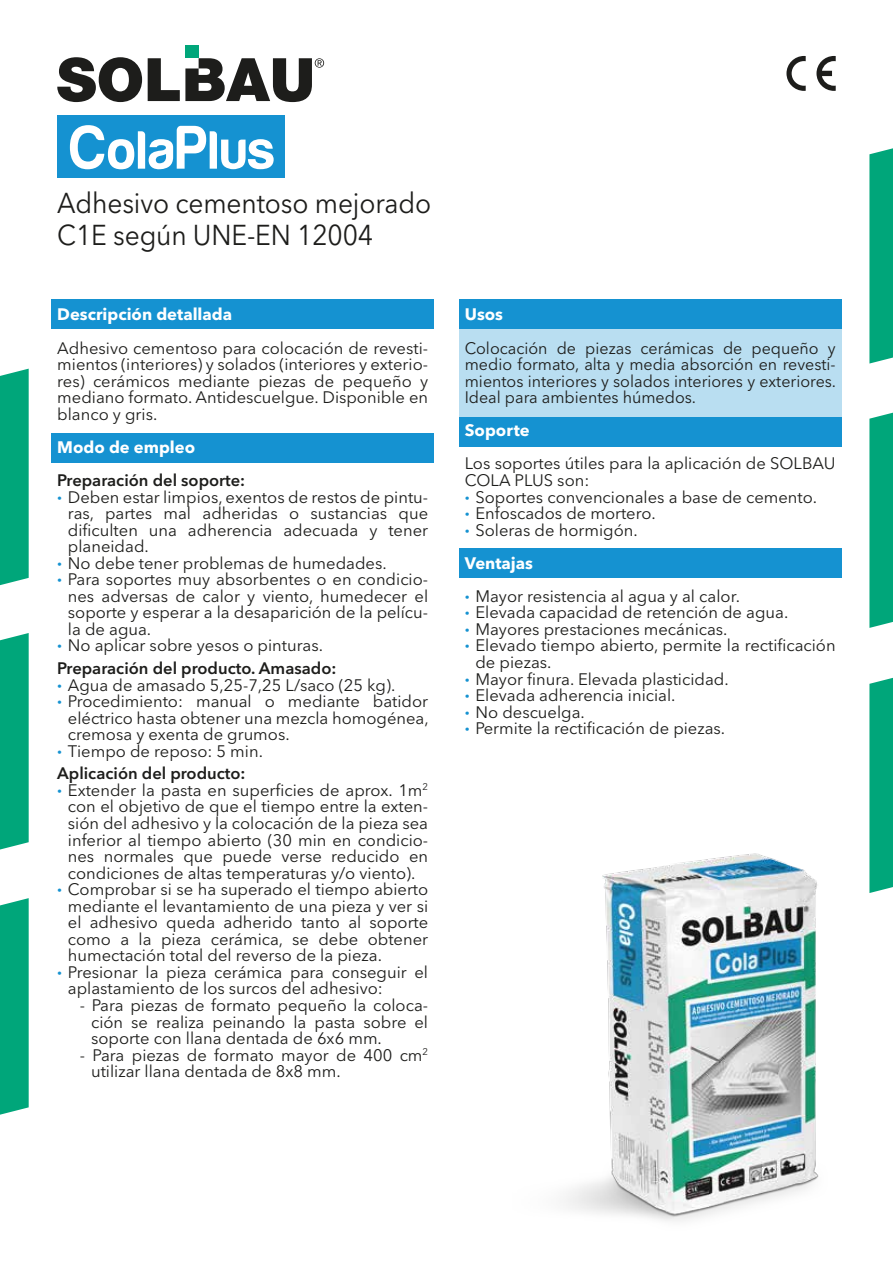
<style>
.page{position:relative;width:893px;height:1263px;background:#fff}
.page>*{position:absolute;margin:0;border:0;box-sizing:border-box;transform-origin:0 0}
.t1{font:700 54.9px "Harabara Mais Bold Harabara Mais";color:#fff}
.t2{font:28.5px/31.5px "Avenir Next LT Pro";letter-spacing:-.005em;color:#1d1d1b;scale:.92 1}
.t3{font:16.5px/16.5px "Avenir Next LT Pro";color:#1d1d1b;text-align:justify}
.t4{font:600 16.5px "Avenir Next LT Pro";color:#1d1d1b}
.t5{font:700 16.5px "Avenir Next LT Pro";color:#fff}
.s1{font-size:63px}
.s2{font-weight:700;color:#1592d1}
.s3{font-weight:700;color:#fff}
</style>
<div class="page">
<svg style="left:869px;top:148px;width:24px;height:216px;background:#0caa80"></svg>
<div style="left:0;top:369px;width:29px;height:216px;background:#00a67a"></div>
<div style="left:0;top:633px;width:29px;height:216px;background:#00a67a"></div>
<svg style="left:869px;top:413px;width:24px;height:215px;background:#0baa80"></svg>
<svg style="left:869px;top:678px;width:24px;height:215px;background:#0baa80"></svg>
<svg style="left:0;top:898px;width:29px;height:217px;background:#0baa80"></svg>
<div style="left:459px;top:299px;width:382px;height:131px;background:#b9def1"></div>
<div style="left:185px;top:46px;width:14px;height:12px;background:#00a67a"></div>
<svg style="left:57px;top:57px;width:85px;height:45px"></svg>
<svg style="left:148px;top:58px;width:176px;height:44px"></svg>
<svg style="left:786px;top:56px;width:20px;height:35px"></svg>
<svg style="left:816px;top:56px;width:20px;height:35px"></svg>
<div style="left:51px;top:299px;width:383px;height:29px;background:#1592d1"></div>
<div style="left:459px;top:299px;width:382px;height:29px;background:#1592d1"></div>
<div style="left:459px;top:417px;width:382px;height:30px;background:#1592d1"></div>
<div style="left:459px;top:549px;width:382px;height:29px;background:#1592d1"></div>
<div style="left:51px;top:433px;width:383px;height:30px;background:#1592d1"></div>
<img style="left:564px;top:853px;width:255px;height:368px">
<div style="left:57px;top:116px;width:228px;height:62px;background:#1592d1"></div>
<h1 class="t1" style="left:68px;top:118px;width:208px"><span class="s1">C</span>ola<span class="s1">P</span>lus</h1>
<h2 class="t2" style="left:57px;top:187px;width:408px">Adhesivo cementoso mejorado<br>C1E según UNE-EN 12004</h2>
<p class="t5" style="left:57px;top:305px;width:176px">Descripción detallada</p>
<p class="t3" style="left:57px;top:339px;width:372px">Adhesivo cementoso para colocación de revesti&shy;mientos (interiores) y solados (interiores y exterio&shy;res) cerámicos mediante piezas de pequeño y mediano formato. Antidescuelgue. Disponible en blanco y gris.</p>
<p class="t5" style="left:57px;top:437px;width:139px">Modo de empleo</p>
<p class="t4" style="left:57px;top:470px;width:189px">Preparación del soporte:</p>
<p class="t3" style="left:57px;top:488px;width:372px"><span class="s2">·</span> Deben estar limpios, exentos de restos de pintu-</p>
<p class="t3" style="left:68px;top:505px;width:362px">ras, partes mal adheridas o sustancias que</p>
<p class="t3" style="left:68px;top:521px;width:362px">dificulten una adherencia adecuada y tener</p>
<p class="t3" style="left:68px;top:538px;width:82px">planeidad.</p>
<p class="t3" style="left:57px;top:555px;width:331px"><span class="s2">·</span> No debe tener problemas de humedades.</p>
<p class="t3" style="left:57px;top:571px;width:372px"><span class="s2">·</span> Para soportes muy absorbentes o en condicio-</p>
<p class="t3" style="left:68px;top:588px;width:362px">nes adversas de calor y viento, humedecer el</p>
<p class="t3" style="left:68px;top:604px;width:362px">soporte y esperar a la desaparición de la pelícu-</p>
<p class="t3" style="left:68px;top:621px;width:85px">la de agua.</p>
<p class="t3" style="left:57px;top:637px;width:267px"><span class="s2">·</span> No aplicar sobre yesos o pinturas.</p>
<p class="t4" style="left:57px;top:658px;width:281px">Preparación del producto. Amasado:</p>
<p class="t3" style="left:57px;top:676px;width:339px"><span class="s2">·</span> Agua de amasado 5,25-7,25 L/saco (25 kg).</p>
<p class="t3" style="left:57px;top:693px;width:372px"><span class="s2">·</span> Procedimiento: manual o mediante batidor</p>
<p class="t3" style="left:68px;top:710px;width:362px">eléctrico hasta obtener una mezcla homogénea,</p>
<p class="t3" style="left:68px;top:726px;width:223px">cremosa y exenta de grumos.</p>
<p class="t3" style="left:57px;top:743px;width:207px"><span class="s2">·</span> Tiempo de reposo: 5 min.</p>
<p class="t4" style="left:57px;top:763px;width:190px">Aplicación del producto:</p>
<p class="t3" style="left:57px;top:782px;width:372px"><span class="s2">·</span> Extender la pasta en superficies de aprox. 1m<sup>2</sup></p>
<p class="t3" style="left:68px;top:798px;width:362px">con el objetivo de que el tiempo entre la exten-</p>
<p class="t3" style="left:68px;top:815px;width:362px">sión del adhesivo y la colocación de la pieza sea</p>
<p class="t3" style="left:68px;top:831px;width:362px">inferior al tiempo abierto (30 min en condicio-</p>
<p class="t3" style="left:68px;top:848px;width:362px">nes normales que puede verse reducido en</p>
<p class="t3" style="left:68px;top:864px;width:349px">condiciones de altas temperaturas y/o viento).</p>
<p class="t3" style="left:57px;top:881px;width:372px"><span class="s2">·</span> Comprobar si se ha superado el tiempo abierto</p>
<p class="t3" style="left:68px;top:898px;width:362px">mediante el levantamiento de una pieza y ver si</p>
<p class="t3" style="left:68px;top:914px;width:362px">el adhesivo queda adherido tanto al soporte</p>
<p class="t3" style="left:68px;top:931px;width:362px">como a la pieza cerámica, se debe obtener</p>
<p class="t3" style="left:68px;top:947px;width:316px">humectación total del reverso de la pieza.</p>
<p class="t3" style="left:57px;top:964px;width:372px"><span class="s2">·</span> Presionar la pieza cerámica para conseguir el</p>
<p class="t3" style="left:68px;top:980px;width:316px">aplastamiento de los surcos del adhesivo:</p>
<p class="t3" style="left:91px;top:997px;width:339px;text-indent:-11px">- Para piezas de formato pequeño la coloca&shy;ción se realiza peinando la pasta sobre el soporte con llana dentada de 6x6 mm.</p>
<p class="t3" style="left:91px;top:1046px;width:339px;text-indent:-11px">- Para piezas de formato mayor de 400 cm<sup>2 </sup>utilizar llana dentada de 8x8 mm.</p>
<p class="t5" style="left:465px;top:305px;width:40px">Usos</p>
<p class="t3" style="left:465px;top:339px;width:373px">Colocación de piezas cerámicas de pequeño y medio formato, alta y media absorción en revesti&shy;mientos interiores y solados interiores y exteriores.<br>Ideal para ambientes húmedos.</p>
<p class="t5" style="left:465px;top:420px;width:66px">Soporte</p>
<p class="t3" style="left:465px;top:455px;width:372px;text-align:left">Los soportes útiles para la aplicación de SOLBAU<br>COLA PLUS son:<br><span class="s2">·</span> Soportes convencionales a base de cemento.<br><span class="s2">·</span> Enfoscados de mortero.<br><span class="s2">·</span> Soleras de hormigón.</p>
<p class="t3" style="left:465px;top:546px;width:277px;line-height:33.2px"><span class="s3">Ventajas<br></span><span class="s2">·</span> Mayor resistencia al agua y al calor.</p>
<p class="t3" style="left:465px;top:604px;width:325px"><span class="s2">·</span> Elevada capacidad de retención de agua.</p>
<p class="t3" style="left:465px;top:621px;width:264px"><span class="s2">·</span> Mayores prestaciones mecánicas.</p>
<p class="t3" style="left:465px;top:637px;width:372px"><span class="s2">·</span> Elevado tiempo abierto, permite la rectificación</p>
<p class="t3" style="left:475px;top:654px;width:78px">de piezas.</p>
<p class="t3" style="left:465px;top:670px;width:265px"><span class="s2">·</span> Mayor finura. Elevada plasticidad.</p>
<p class="t3" style="left:465px;top:687px;width:212px"><span class="s2">·</span> Elevada adherencia inicial.</p>
<p class="t3" style="left:465px;top:703px;width:121px"><span class="s2">·</span> No descuelga.</p>
<p class="t3" style="left:465px;top:720px;width:262px"><span class="s2">·</span> Permite la rectificación de piezas.</p>
</div>
